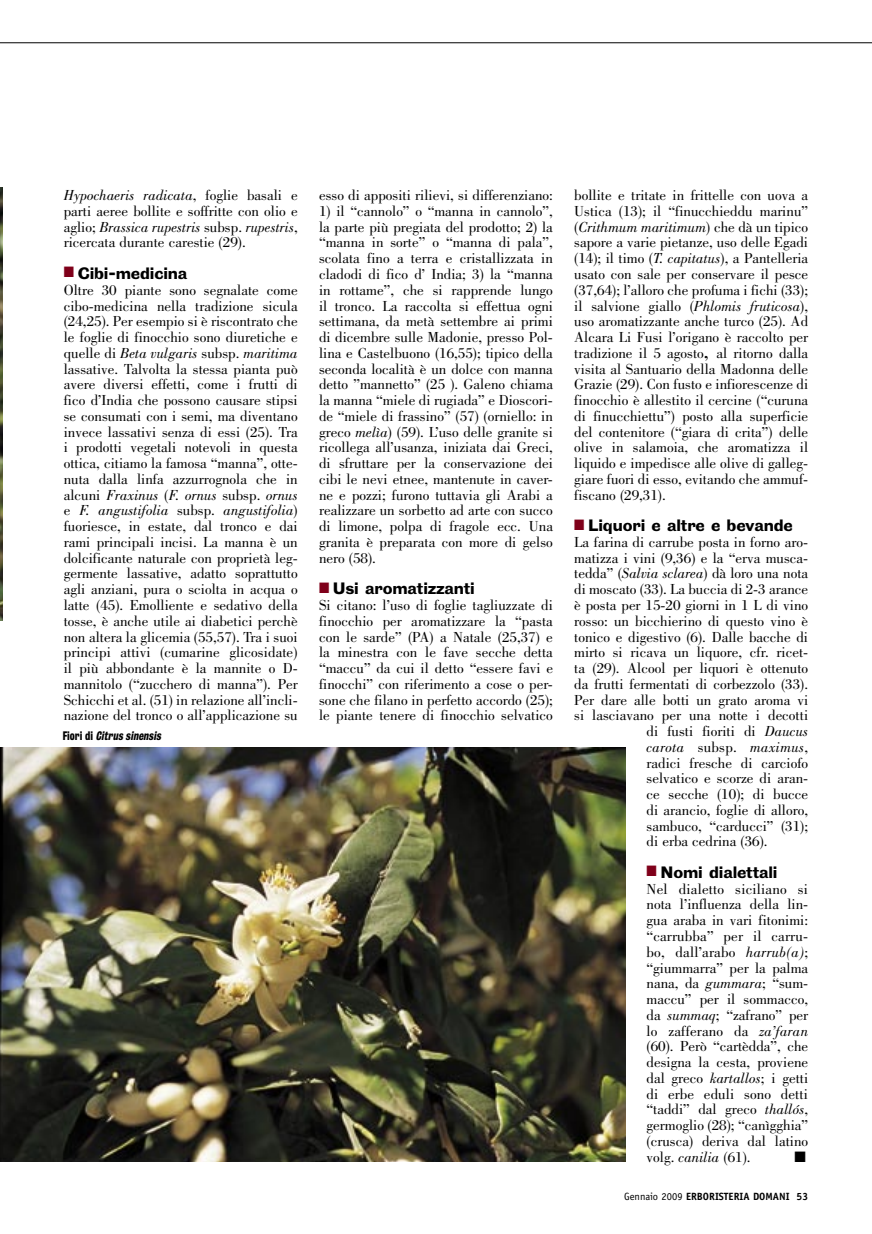
<style>
.page{position:relative;width:872px;height:1234px;background:#fff}
.page>*{position:absolute;margin:0;border:0;box-sizing:border-box;transform-origin:0 0}
.t1{font:15px/15.8px "Bodoni";color:#000;text-align:justify}
.Titolino_nel_testo{font:15px "Bureau Grot Seven Nine";letter-spacing:-.01em;color:#000;scale:.9 1}
.t2{font:italic 15px "Bodoni";letter-spacing:.015em;color:#000}
.t3{font:15px "Zapf Dingbats";color:#000}
.Dida{font:italic 11.25px "Bureau Grot Three Seven";color:#000;scale:.94 1}
.t4{font:700 10.5px "Officina Sans";color:#000}
.s1{font-style:italic}
.s2{color:#7f001a}
.s3{font-style:normal}
.s4{font-weight:700}
.s5{font-weight:400}
</style>
<div class="page">
<hr style="left:0;top:42px;width:872px;height:1px;background:#000">
<img style="left:0;top:187px;width:2px;height:433px">
<img style="left:0;top:747px;width:625px;height:414px">
<p class="t1" style="left:64px;top:187px;width:235px"><span class="s1">Hypochaeris radicata</span>, foglie basali e parti aeree bollite e soffritte con olio e aglio; <span class="s1">Brassica rupestris</span> subsp. <span class="s1">rupestris</span>, ricercata durante carestie (29).</p>
<p class="Titolino_nel_testo" style="left:64px;top:264px;width:139px"><span class="s2">■</span> Cibi-medicina</p>
<p class="t1" style="left:64px;top:282px;width:235px">Oltre 30 piante sono segnalate come cibo-medicina nella tradizione sicula (24,25). Per esempio si è riscontrato che le foglie di finocchio sono diuretiche e quelle di <span class="s1">Beta vulgaris</span> subsp. <span class="s1">maritima </span>lassative. Talvolta la stessa pianta può avere diversi effetti, come i frutti di fico d’India che possono causare stipsi se consumati con i semi, ma diventano invece lassativi senza di essi (25). Tra i prodotti vegetali notevoli in questa ottica, citiamo la famosa “manna”, otte&shy;nuta dalla linfa azzurrognola che in alcuni <span class="s1">Fraxinus</span> (<span class="s1">F. ornus</span> subsp. <span class="s1">ornus </span>e <span class="s1">F. angustifolia</span> subsp. <span class="s1">angustifolia</span>) fuoriesce, in estate, dal tronco e dai rami principali incisi. La manna è un dolcificante naturale con proprietà leg&shy;germente lassative, adatto soprattutto agli anziani, pura o sciolta in acqua o latte (45). Emolliente e sedativo della tosse, è anche utile ai diabetici perchè non altera la glicemia (55,57). Tra i suoi principi attivi (cumarine glicosidate) il più abbondante è la mannite o D&shy;mannitolo (“zucchero di manna”). Per Schicchi et al. (51) in relazione all’incli&shy;nazione del tronco o all’applicazione su</p>
<p class="Dida" style="left:63px;top:728px;width:108px"><span class="s3">F i o r i d i</span> Citrus sinensis</p>
<p class="t1" style="left:319px;top:187px;width:235px">esso di appositi rilievi, si differenziano:</p>
<p class="t1" style="left:319px;top:203px;width:235px">1) il “cannolo” o “manna in cannolo”, la parte più pregiata del prodotto; 2) la “manna in sorte” o “manna di pala”, scolata fino a terra e cristallizzata in cladodi di fico d’ India; 3) la “manna in rottame”, che si rapprende lungo il tronco. La raccolta si effettua ogni settimana, da metà settembre ai primi di dicembre sulle Madonie, presso Pol&shy;lina e Castelbuono (16,55); tipico della seconda località è un dolce con manna detto ”mannetto” (25 ). Galeno chiama la manna “miele di rugiada” e Dioscori&shy;de “miele di frassino” (57) (orniello: in greco <span class="s1">melìa</span>) (59). L’uso delle granite si ricollega all’usanza, iniziata dai Greci, di sfruttare per la conservazione dei cibi le nevi etnee, mantenute in caver&shy;ne e pozzi; furono tuttavia gli Arabi a realizzare un sorbetto ad arte con succo di limone, polpa di fragole ecc. Una granita è preparata con more di gelso nero (58).</p>
<p class="Titolino_nel_testo" style="left:319px;top:579px;width:175px"><span class="s2">■</span> Usi aromatizzanti</p>
<p class="t1" style="left:319px;top:597px;width:235px">Si citano: l’uso di foglie tagliuzzate di finocchio per aromatizzare la “pasta con le sarde” (PA) a Natale (25,37) e la minestra con le fave secche detta “maccu” da cui il detto “essere favi e finocchi” con riferimento a cose o per&shy;sone che filano in perfetto accordo (25); le piante tenere di finocchio selvatico</p>
<p class="t1" style="left:574px;top:187px;width:235px">bollite e tritate in frittelle con uova a Ustica (13); il “finucchieddu marinu” (<span class="s1">Crithmum maritimum</span>) che dà un tipico sapore a varie pietanze, uso delle Egadi (14); il timo (<span class="s1">T. capitatus</span>), a Pantelleria usato con sale per conservare il pesce (37,64); l’alloro che profuma i fichi (33); il salvione giallo (<span class="s1">Phlomis fruticosa</span>), uso aromatizzante anche turco (25). Ad Alcara Li Fusi l’origano è raccolto per tradizione il 5 agosto<span class="s4">,</span> al ritorno dalla visita al Santuario della Madonna delle Grazie (29). Con fusto e infiorescenze di finocchio è allestito il cercine (“curuna di finucchiettu”) posto alla superficie del contenitore (“giara di crita”) delle olive in salamoia, che aromatizza il liquido e impedisce alle olive di galleg&shy;giare fuori di esso, evitando che ammuf&shy;fiscano (29,31).</p>
<p class="Titolino_nel_testo" style="left:574px;top:516px;width:244px"><span class="s2">■</span> Liquori e altre e bevande</p>
<p class="t1" style="left:574px;top:534px;width:235px">La farina di carrube posta in forno aro-</p>
<p class="t1" style="left:574px;top:549px;width:235px">matizza i vini (9,36) e la “erva musca-</p>
<p class="t1" style="left:574px;top:565px;width:235px">tedda” (<span class="s1">Salvia sclarea</span>) dà loro una nota</p>
<p class="t1" style="left:574px;top:581px;width:235px">di moscato (33). La buccia di 2-3 arance</p>
<p class="t1" style="left:574px;top:597px;width:235px">è posta per 15-20 giorni in 1 L di vino</p>
<p class="t1" style="left:574px;top:612px;width:235px">rosso: un bicchierino di questo vino è</p>
<p class="t1" style="left:574px;top:628px;width:235px">tonico e digestivo (6). Dalle bacche di</p>
<p class="t1" style="left:574px;top:644px;width:235px">mirto si ricava un liquore, cfr. ricet-</p>
<p class="t1" style="left:574px;top:660px;width:235px">ta (29). Alcool per liquori è ottenuto</p>
<p class="t1" style="left:574px;top:675px;width:235px">da frutti fermentati di corbezzolo (33).</p>
<p class="t1" style="left:574px;top:691px;width:235px">Per dare alle botti un grato aroma vi</p>
<p class="t1" style="left:574px;top:707px;width:235px">si lasciavano per una notte i decotti</p>
<p class="t1" style="left:646px;top:723px;width:163px">di fusti fioriti di <span class="s1">Daucus</span></p>
<p class="t2" style="left:646px;top:738px;width:163px">carota <span class="s3">subsp.</span> maximus<span class="s3">,</span></p>
<p class="t1" style="left:646px;top:754px;width:163px">radici fresche di carciofo</p>
<p class="t1" style="left:646px;top:770px;width:163px">selvatico e scorze di aran-</p>
<p class="t1" style="left:646px;top:786px;width:163px">ce secche (10); di bucce</p>
<p class="t1" style="left:646px;top:801px;width:163px">di arancio, foglie di alloro,</p>
<p class="t1" style="left:646px;top:817px;width:163px">sambuco, “carducci” (31);</p>
<p class="t1" style="left:646px;top:833px;width:123px">di erba cedrina (36).</p>
<p class="Titolino_nel_testo" style="left:646px;top:862px;width:147px"><span class="s2">■</span> Nomi dialettali</p>
<p class="t1" style="left:646px;top:880px;width:163px">Nel dialetto siciliano si nota l’influenza della lin&shy;gua araba in vari fitonimi: “carrubba” per il carru&shy;bo, dall’arabo <span class="s1">harrub(a)</span>; “giummarra” per la palma nana, da <span class="s1">gummara</span>; “sum&shy;maccu” per il sommacco, da <span class="s1">summaq</span>; “zafrano” per lo zafferano da <span class="s1">za’faran </span>(60). Però “cartèdda”, che designa la cesta, proviene dal greco <span class="s1">kartallos</span>; i getti di erbe eduli sono detti “taddi” dal greco <span class="s1">thallós</span>, germoglio (28); “canìgghia” (crusca) deriva dal latino volg. <span class="s1">canilia</span> (61).</p>
<p class="t3" style="left:794px;top:1148px;width:13px">■</p>
<p class="t4" style="left:624px;top:1189px;width:185px"><span class="s5">Gennaio 2009</span> ERBORISTERIA DOMANI 53</p>
</div>
